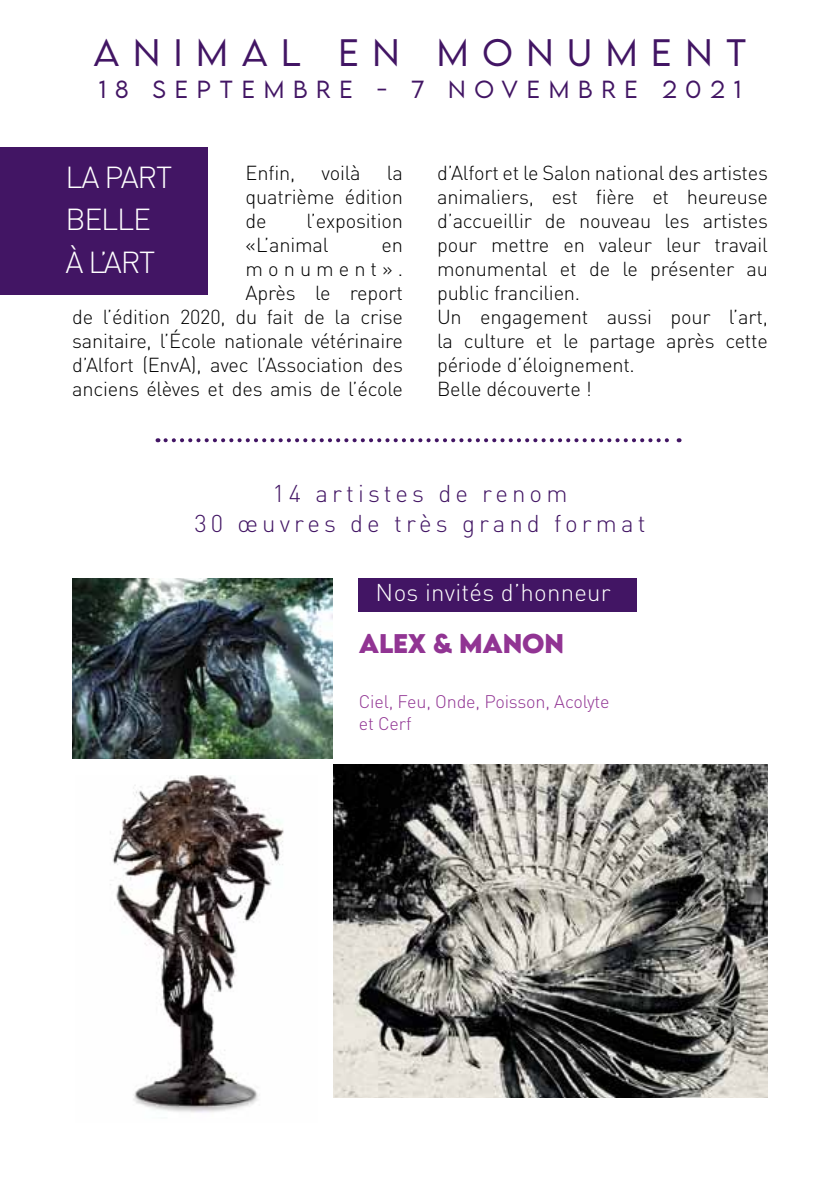
<style>
.page{position:relative;width:840px;height:1191px;background:#fff}
.page>*{position:absolute;margin:0;border:0;box-sizing:border-box;transform-origin:0 0}
.t1{font:300 34px "LEMONMILK";letter-spacing:.4em;color:#421564}
.t2{font:300 30px/42.4px "DINOT";letter-spacing:-.04em;color:#fff}
.t3{font:300 24px/30.4px "DINOT";letter-spacing:.17em;color:#421564;text-align:center}
.t4{font:300 24px "DINOT";letter-spacing:.01em;color:#fff}
.t5{font:700 24px "LEMONMILK";letter-spacing:-.01em;color:#913493}
.t6{font:300 22px "LEMONMILK";letter-spacing:.4em;color:#421564}
.t7{font:300 20px/24px "DINOT";letter-spacing:-.01em;color:#000}
.t8{font:300 18px/22px "DINOT";letter-spacing:-.01em;color:#913493}
</style>
<div class="page">
<div style="left:358px;top:579px;width:278px;height:33px;background:#421564"></div>
<div style="left:0;top:147px;width:207px;height:148px;background:#421564"></div>
<hr style="left:839px;top:840px;width:1px;height:351px;background:#913493">
<img style="left:333px;top:765px;width:434px;height:332px">
<img style="left:72px;top:579px;width:260px;height:180px">
<img style="left:110px;top:775px;width:174px;height:338px">
<svg style="left:165px;top:438px;width:514px;height:4px"></svg>
<h1 class="t1" style="left:93px;top:30px;width:179px">ANIMAL</h1>
<h1 class="t1" style="left:338px;top:30px;width:409px">EN MONUMENT</h1>
<p class="t6" style="left:99px;top:75px;width:643px">18 SEPTEMBRE - 7 NOVEMBRE 2021</p>
<p class="t7" style="left:245px;top:161px;width:51px">Enfin,</p>
<p class="t7" style="left:321px;top:161px;width:41px">voilà</p>
<p class="t7" style="left:245px;top:161px;width:159px;text-align:justify;text-indent:141px">la quatrième édition de</p>
<h2 class="t2" style="left:65px;top:155px;width:108px">La part belle à l’art</h2>
<p class="t7" style="left:245px;top:209px;width:159px;text-indent:61px">l’exposition «L’animal</p>
<p class="t7" style="left:72px;top:233px;width:332px;text-align:right">en<br>monument».<br>Après le report<br>de l’édition 2020, du fait de la crise sanitaire, l’école nationale vétérinaire d’Alfort (EnvA), avec l’association des anciens élèves et des amis de l’école</p>
<p class="t7" style="left:437px;top:161px;width:332px">d’Alfort et le Salon national des artistes animaliers, est fière et heureuse d’accueillir de nouveau les artistes pour mettre en valeur leur travail monumental et de le présenter au public francilien.<br>Un engagement aussi pour l’art, la culture et le partage après cette période d’éloignement.<br>Belle découverte !</p>
<p class="t3" style="left:194px;top:477px;width:452px">14 artistes de renom<br>30 œuvres de très grand format</p>
<p class="t4" style="left:375px;top:578px;width:236px">nos invités d’honneur</p>
<p class="t5" style="left:358px;top:627px;width:206px">ALEX &amp; MANON</p>
<p class="t8" style="left:358px;top:690px;width:252px">Ciel, Feu, Onde, Poisson, Acolyte et Cerf</p>
</div>
